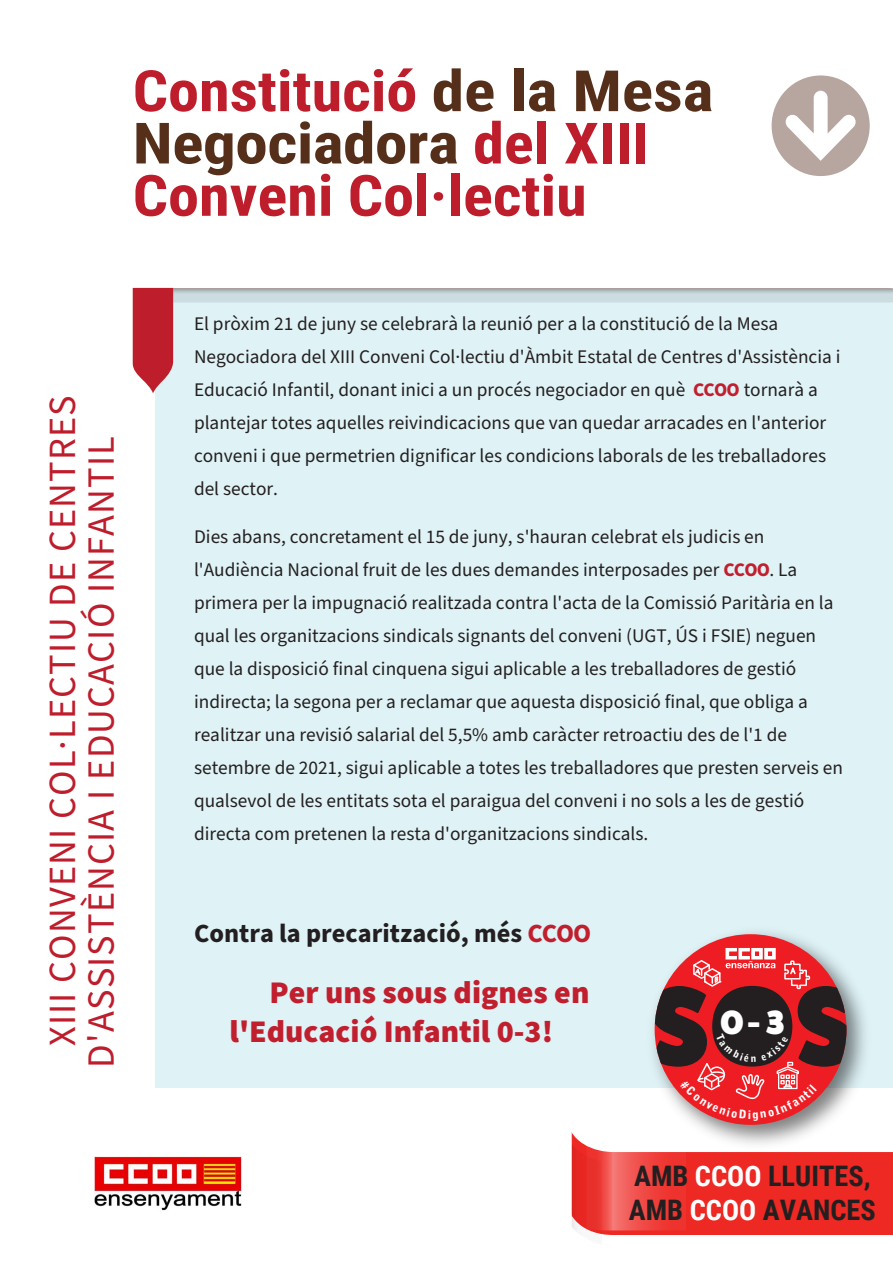
<style>
.page{position:relative;width:893px;height:1263px;background:#fff}
.page>*{position:absolute;margin:0;border:0;box-sizing:border-box;transform-origin:0 0}
.t1{font:800 112.05px "Fat Frank";color:#231f20}
.t2{font:700 57px/52.3px "Roboto Condensed";color:#be1d2c;scale:1.09 1}
.t3{font:38.55px/38.5px "Source Sans Pro";letter-spacing:.03em;color:#be1d2c}
.t4{font:800 33.6px "Fat Frank";color:#fff}
.t5{font:900 31.5px/39px "Source Sans Pro";color:#c11f2e}
.t6{font:700 28.2px/33.9px "Roboto Condensed";color:#231f20}
.t7{font:700 26.25px "Source Sans Pro";color:#231f20}
.t8{font:19.2px/33px "Source Sans Pro";color:#231f20}
.s1{color:#562f1a}
.s2{font-weight:700;color:#c11f2e}
.s3{color:#c11f2e}
.s4{color:#fff}
</style>
<div class="page">
<svg style="left:602px;top:1087px;width:291px;height:148px;fill:#ee2823"></svg>
<svg style="left:602px;top:1145px;width:84px;height:85px"></svg>
<svg style="left:572px;top:1087px;width:30px;height:147px"></svg>
<svg style="left:155px;top:1087px;width:417px;height:129px"></svg>
<div style="left:140px;top:288px;width:753px;height:15px;background:#a99f9d"></div>
<div style="left:155px;top:289px;width:738px;height:798px;background:#dff2f6"></div>
<svg style="left:772px;top:75px;width:98px;height:101px"></svg>
<svg style="left:133px;top:288px;width:40px;height:105px"></svg>
<img style="left:640px;top:932px;width:238px;height:224px">
<div style="left:655px;top:934px;width:191px;height:191px;background:#ee1d23;border-radius:50%"></div>
<div style="left:733px;top:1004px;width:39px;height:42px;background:#231f20;border-radius:50%"></div>
<svg style="left:784px;top:960px;width:27px;height:30px"></svg>
<svg style="left:691px;top:947px;width:85px;height:40px"></svg>
<svg style="left:155px;top:1150px;width:81px;height:6px"></svg>
<img style="left:94px;top:1156px;width:148px;height:55px">
<svg style="left:680px;top:1033px;width:137px;height:88px"></svg>
<h2 class="t2" style="left:133px;top:63px;width:534px">Constitució <span class="s1">de la Mesa<br>Negociadora</span> del XIII<br>Conveni Col·lectiu</h2>
<h3 class="t3" style="left:44px;top:1067px;width:674px;text-indent:21px;rotate:-90deg">XIII CONVENI COL·LECTIU DE CENTRES<br>D'ASSISTÈNCIA I EDUCACIÓ INFANTIL</h3>
<p class="t8" style="left:194px;top:308px;width:648px">El pròxim 21 de juny se celebrarà la reunió per a la constitució de la Mesa Negociadora del XIII Conveni Col·lectiu d'Àmbit Estatal de Centres d'Assistència i Educació Infantil, donant inici a un procés negociador en què <span class="s2">CCOO</span> tornarà a plantejar totes aquelles reivindicacions que van quedar arracades en l'anterior conveni i que permetrien dignificar les condicions laborals de les treballadores del sector.</p>
<p class="t8" style="left:194px;top:521px;width:650px">Dies abans, concretament el 15 de juny, s'hauran celebrat els judicis en l'Audiència Nacional fruit de les dues demandes interposades per <span class="s2">CCOO</span>. La primera per la impugnació realitzada contra l'acta de la Comissió Paritària en la qual les organitzacions sindicals signants del conveni (UGT, ÚS i FSIE) neguen que la disposició final cinquena sigui aplicable a les treballadores de gestió indirecta; la segona per a reclamar que aquesta disposició final, que obliga a realitzar una revisió salarial del 5,5% amb caràcter retroactiu des de l'1 de setembre de 2021, sigui aplicable a totes les treballadores que presten serveis en qualsevol de les entitats sota el paraigua del conveni i no sols a les de gestió directa com pretenen la resta d'organitzacions sindicals.</p>
<h3 class="t7" style="left:194px;top:916px;width:399px">Contra la precarització, més <span class="s3">CCOO</span></h3>
<h3 class="t5" style="left:230px;top:974px;width:361px;text-indent:40px">Per uns sous dignes en l'Educació Infantil 0-3!</h3>
<h1 class="t1" style="left:649px;top:964px;width:208px">SOS</h1>
<h3 class="t4" style="left:721px;top:1003px;width:65px">0 - 3</h3>
<h3 class="t6" style="left:629px;top:1158px;width:248px">AMB <span class="s4">CCOO</span> LLUITES,<br>AMB <span class="s4">CCOO</span> AVANCES</h3>
</div>
